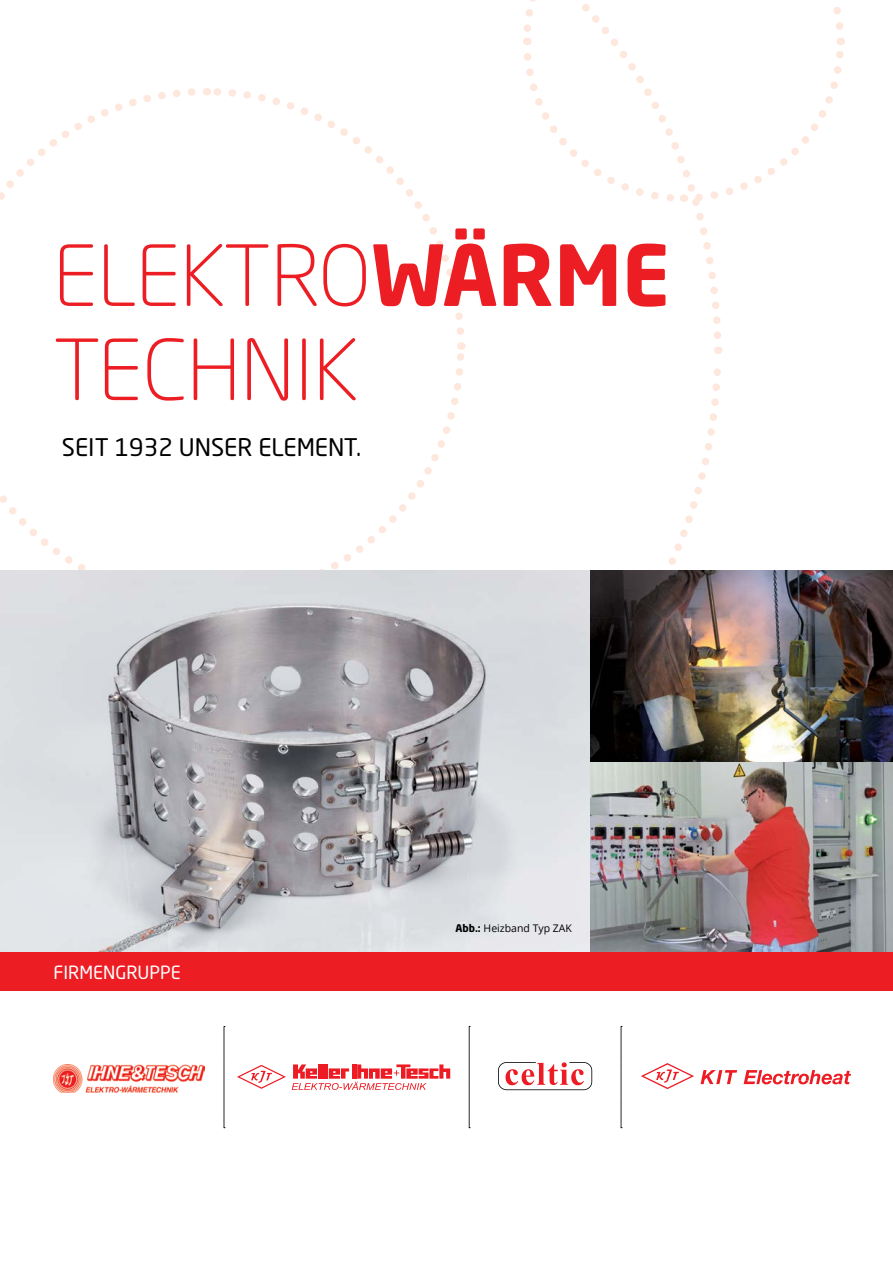
<style>
.page{position:relative;width:893px;height:1263px;background:#fff}
.page>*{position:absolute;margin:0;border:0;box-sizing:border-box;transform-origin:0 0}
.t1{font:300 82.95px/94.2px "Neo Sans Std";color:#ed1d24}
.t2{font:24px "Neo Sans Std";color:#000}
.t3{font:18px "Neo Sans Std";color:#fff}
.t4{font:10.5px "Open Sans";color:#000}
.s1{font-weight:700}
.s2{font-family:"Neo Sans Std";font-weight:700}
</style>
<div class="page">
<svg style="left:725px;top:7px;width:120px;height:188px"></svg>
<svg style="left:320px;top:350px;width:403px;height:220px"></svg>
<svg style="left:206px;top:0;width:515px;height:343px"></svg>
<svg style="left:0;top:88px;width:196px;height:112px"></svg>
<img style="left:54px;top:1064px;width:150px;height:28px">
<svg style="left:292px;top:1064px;width:158px;height:26px"></svg>
<svg style="left:237px;top:1065px;width:49px;height:24px"></svg>
<svg style="left:498px;top:1062px;width:94px;height:28px"></svg>
<svg style="left:641px;top:1063px;width:53px;height:26px"></svg>
<svg style="left:700px;top:1070px;width:37px;height:14px"></svg>
<svg style="left:744px;top:1070px;width:107px;height:14px"></svg>
<svg style="left:224px;top:1026px;width:1px;height:102px"></svg>
<svg style="left:469px;top:1026px;width:1px;height:102px"></svg>
<svg style="left:621px;top:1026px;width:1px;height:102px"></svg>
<img style="left:590px;top:761px;width:303px;height:191px">
<img style="left:590px;top:570px;width:303px;height:191px">
<svg style="left:0;top:570px;width:590px;height:382px;background:#bfc0c4"></svg>
<div style="left:0;top:952px;width:893px;height:38px;background:#ed1d24"></div>
<h1 class="t1" style="left:53px;top:228px;width:618px">ELEKTRO<span class="s1">WÄRME<br></span>TECHNIK</h1>
<p class="t2" style="left:62px;top:432px;width:301px">SEIT 1932 UNSER ELEMENT.</p>
<p class="t3" style="left:54px;top:961px;width:129px">FIRMENGRUPPE</p>
<p class="t4" style="left:456px;top:921px;width:118px"><span class="s2">ABB.:</span> Heizband Typ ZAK</p>
</div>
